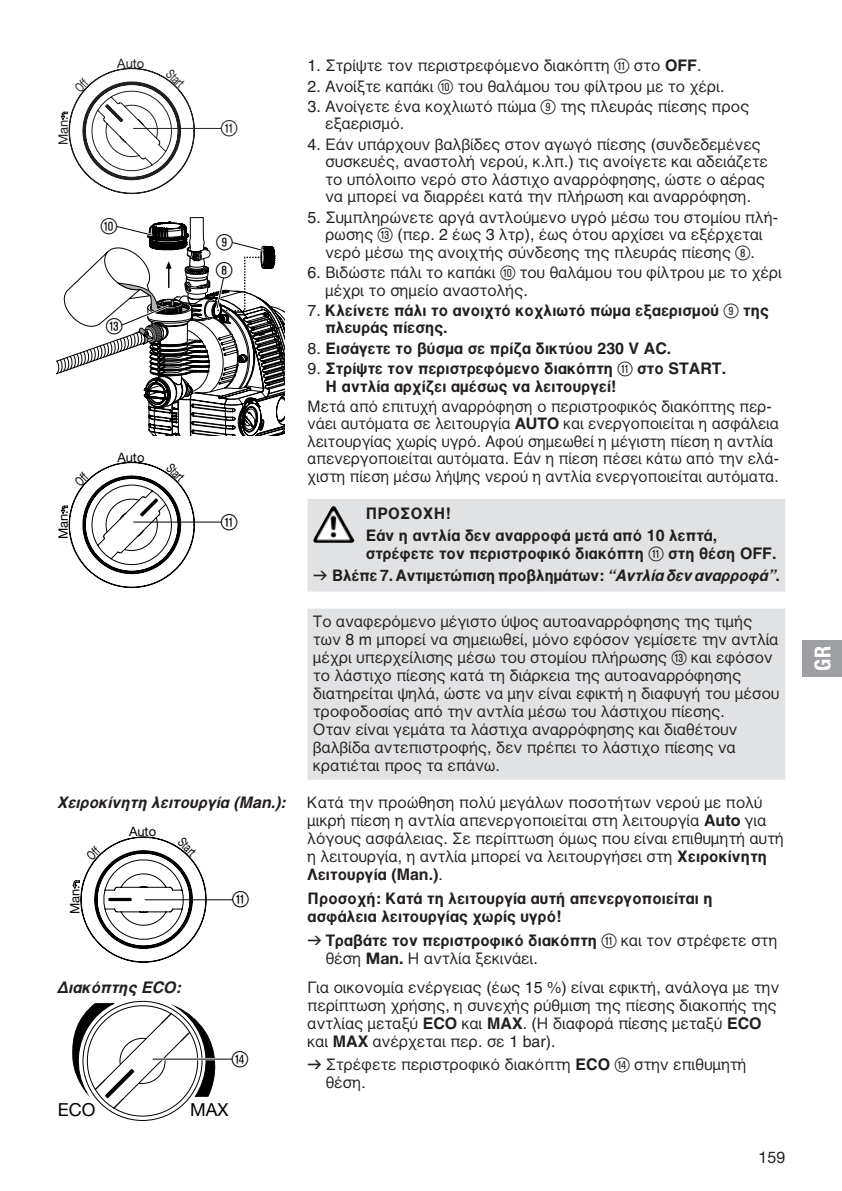
<style>
.page{position:relative;width:842px;height:1191px;background:#fff}
.page>*{position:absolute;margin:0;border:0;box-sizing:border-box;transform-origin:0 0}
.t1{font:22px "Ziffernim Kreisund Quadrat BQ";color:#000}
.t2{font:22px "GARDENA Pro Bo Cond";color:#fff}
.t3{font:22px "Ziffernim Kreisund Quadrat BQ";color:#231f20}
.t4{font:18px "GARDENA Pro";color:#000}
.t5{font:16px/18px "GARDENA Pro GRE Regular";color:#231f20}
.t6{font:16px/17.4px "GARDENA Pro GRE Bold";color:#231f20}
.t7{font:16px "GARDENA Pro GRE Bo Ita";color:#231f20}
.t8{font:16px "GARDENA Pro";color:#231f20}
.t9{font:13px "GARDENA Pro";color:#000}
.t10{font:13px "GARDENA Pro";color:#000;scale:.71 1}
.t11{font:13px "GARDENA Pro";color:#231f20}
.t12{font:13px "GARDENA Pro";color:#231f20;scale:.71 1}
.s1{font-family:"Ziffernim Kreisund Quadrat BQ";font-size:20px}
.s2{font-family:"GARDENA Pro GRE Bold"}
.s3{font-family:"GARDENA Pro GRE Regular"}
.s4{font-family:"GARDENA Pro";font-weight:700}
.s5{font-family:"Formdruck"}
.s6{font-family:"GARDENA Pro GRE Bo Ita"}
</style>
<div class="page">
<div style="left:308px;top:499px;width:477px;height:280px;background:#e1e2e4"></div>
<hr style="left:134px;top:128px;width:87px;height:1px;background:#231f20">
<svg style="left:57px;top:217px;width:228px;height:218px"></svg>
<hr style="left:134px;top:521px;width:87px;height:1px;background:#000">
<img style="left:315px;top:506px;width:18px;height:31px">
<hr style="left:145px;top:899px;width:87px;height:1px;background:#000">
<svg style="left:72px;top:1000px;width:144px;height:121px"></svg>
<hr style="left:153px;top:1058px;width:79px;height:2px;background:#fff">
<hr style="left:153px;top:1058px;width:79px;height:1px;background:#000">
<div style="left:802px;top:640px;width:40px;height:36px;background:#9d9fa2"></div>
<svg style="left:60px;top:67px;width:135px;height:127px"></svg>
<svg style="left:60px;top:461px;width:135px;height:127px"></svg>
<svg style="left:72px;top:836px;width:135px;height:127px"></svg>
<p class="t11" style="left:55px;top:145px;width:30px;rotate:-90deg">Man.</p>
<p class="t11" style="left:117px;top:55px;width:29px">Auto</p>
<p class="t12" style="left:174px;top:66px;width:29px;rotate:45deg">Start</p>
<h1 class="t3" style="left:221px;top:115px;width:18px">Q</h1>
<h1 class="t1" style="left:101px;top:213px;width:18px">0</h1>
<h1 class="t1" style="left:106px;top:314px;width:18px">E</h1>
<h1 class="t1" style="left:217px;top:229px;width:18px">9</h1>
<h1 class="t1" style="left:216px;top:257px;width:18px">8</h1>
<p class="t9" style="left:55px;top:539px;width:30px;rotate:-90deg">Man.</p>
<p class="t9" style="left:117px;top:449px;width:29px">Auto</p>
<p class="t10" style="left:174px;top:460px;width:29px;rotate:45deg">Start</p>
<h1 class="t1" style="left:221px;top:509px;width:18px">Q</h1>
<p class="t7" style="left:57px;top:793px;width:231px">Χειροκίνητη λειτουργία (Man.):</p>
<p class="t9" style="left:67px;top:914px;width:30px;rotate:-90deg">Man.</p>
<p class="t9" style="left:129px;top:824px;width:29px">Auto</p>
<p class="t10" style="left:186px;top:834px;width:29px;rotate:45deg">Start</p>
<p class="t7" style="left:57px;top:977px;width:126px">Διακόπτης ECO:</p>
<h1 class="t1" style="left:232px;top:887px;width:18px">Q</h1>
<h1 class="t1" style="left:232px;top:1046px;width:18px">R</h1>
<p class="t4" style="left:58px;top:1099px;width:39px">ECO</p>
<p class="t4" style="left:190px;top:1099px;width:40px">MAX</p>
<p class="t5" style="left:308px;top:57px;width:395px">1. Στρίψτε τον περιστρεφόμενο διακόπτη <span class="s1">Q</span> στο <span class="s2">OFF</span>.</p>
<p class="t5" style="left:308px;top:77px;width:418px">2. Ανοίξτε καπάκι <span class="s1">0</span> του θαλάμου του φίλτρου με το χέρι.</p>
<p class="t5" style="left:325px;top:97px;width:425px;text-indent:-18px">3. Ανοίγετε ένα κοχλιωτό πώμα <span class="s1">9</span> της πλευράς πίεσης προς εξαερισμό.</p>
<p class="t5" style="left:325px;top:135px;width:444px;text-indent:-18px">4. Εάν υπάρχουν βαλβίδες στον αγωγό πίεσης (συνδεδεμένες συσκευές, αναστολή νερού, κ.λπ.) τις ανοίγετε και αδειάζετε το υπόλοιπο νερό στο λάστιχο αναρρόφησης, ώστε ο αέρας να μπορεί να διαρρέει κατά την πλήρωση και αναρρόφηση.</p>
<p class="t5" style="left:308px;top:208px;width:472px;line-height:17.4px;text-align:center">5. Συμπληρώνετε αργά αντλούμενο υγρό μέσω του στομίου πλή&shy;ρωσης <span class="s1">E</span> (περ. 2 έως 3 λτρ), έως ότου αρχίσει να εξέρχεται νερό μέσω της ανοιχτής σύνδεσης της πλευράς πίεσης <span class="s1">8</span>.</p>
<p class="t5" style="left:325px;top:263px;width:458px;text-indent:-18px">6. Βιδώστε πάλι το καπάκι <span class="s1">0</span> του θαλάμου του φίλτρου με το χέρι μέχρι το σημείο αναστολής.</p>
<p class="t6" style="left:325px;top:301px;width:445px;text-indent:-18px"><span class="s3">7.</span> Κλείνετε πάλι το ανοιχτό κοχλιωτό πώμα εξαερισμού <span class="s1">9</span> της πλευράς πίεσης.</p>
<p class="t6" style="left:308px;top:339px;width:365px"><span class="s3">8.</span> Εισάγετε το βύσμα σε πρίζα δικτύου 230 V AC.</p>
<p class="t6" style="left:325px;top:360px;width:402px;text-indent:-18px"><span class="s3">9.</span> Στρίψτε τον περιστρεφόμενο διακόπτη <span class="s1">Q</span> στο START.<br>Η αντλία αρχίζει αμέσως να λειτουργεί!</p>
<p class="t5" style="left:308px;top:397px;width:473px">Μετά από επιτυχή αναρρόφηση ο περιστροφικός διακόπτης περ&shy;νάει αυτόματα σε λειτουργία <span class="s4">AUTO</span> και ενεργοποιείται η ασφάλεια λειτουργίας χωρίς υγρό. Αφού σημεωθεί η μέγιστη πίεση η αντλία απενεργοποιείται αυτόματα. Εάν η πίεση πέσει κάτω από την ελά&shy;χιστη πίεση μέσω λήψης νερού η αντλία ενεργοποιείται αυτόματα.</p>
<p class="t6" style="left:366px;top:502px;width:353px;line-height:22.2px">ΠΡΟΣΟΧΉ !<br>Εάν η αντλία δεν αναρροφά μετά από 10 λεπτά,</p>
<p class="t6" style="left:313px;top:542px;width:468px;line-height:22.2px;text-align:right">στρέφετε τον περιστροφικό διακόπτη <span class="s1">Q</span> στη θέση OFF.<br><span class="s5">v</span> Βλέπε 7. Αντιμετώπιση προβλημάτων: <span class="s6">“Αντλία δεν αναρροφά”</span>.</p>
<p class="t5" style="left:313px;top:612px;width:468px">Το αναφερόμενο μέγιστο ύψος αυτοαναρρόφησης της τιμής των 8 m μπορεί να σημειωθεί, μόνο εφόσον γεμίσετε την αντλία μέχρι υπερχείλισης μέσω του στομίου πλήρωσης <span class="s1">E</span> και εφόσον το λάστιχο πίεσης κατά τη διάρκεια της αυτοαναρρόφησης διατηρείται ψηλά, ώστε να μην είναι εφικτή η διαφυγή του μέσου τροφοδοσίας από την αντλία μέσω του λάστιχου πίεσης.<br>Οταν είναι γεμάτα τα λάστιχα αναρρόφησης και διαθέτουν βαλβίδα αντεπιστροφής, δεν πρέπει το λάστιχο πίεσης να κρατιέται προς τα επάνω.</p>
<p class="t5" style="left:308px;top:793px;width:478px">Κατά την προώθηση πολύ μεγάλων ποσοτήτων νερού με πολύ μικρή πίεση η αντλία απενεργοποιείται στη λειτουργία <span class="s2">Auto</span> για λόγους ασφάλειας. Σε περίπτωση όμως που είναι επιθυμητή αυτή η λειτουργία, η αντλία μπορεί να λειτουργήσει στη <span class="s2">Χειροκίνητη</span></p>
<p class="t6" style="left:308px;top:862px;width:407px;line-height:23.6px">Λειτουργία (Man.)<span class="s3">.<br></span>Προσοχή: Κατά τη λειτουργία αυτή απενεργοποιείται η</p>
<p class="t6" style="left:308px;top:904px;width:471px;line-height:23.6px">ασφάλεια λειτουργίας χωρίς υγρό!<br><span class="s5">v</span> Τραβάτε τον περιστροφικό διακόπτη <span class="s1">Q</span> <span class="s3">και τον στρέφετε στη</span></p>
<p class="t5" style="left:326px;top:949px;width:214px">θέση <span class="s4">Man.</span> Η αντλία ξεκινάει.</p>
<p class="t5" style="left:308px;top:978px;width:473px">Για οικονομία ενέργειας (έως 15 %) είναι εφικτή, ανάλογα με την περίπτωση χρήσης, η συνεχής ρύθμιση της πίεσης διακοπής της αντλίας μεταξύ <span class="s2">ECO</span> και <span class="s2">MAX</span>. (Η διαφορά πίεσης μεταξύ <span class="s2">ECO </span>και <span class="s2">MAX</span> ανέρχεται περ. σε 1 bar).</p>
<p class="t5" style="left:326px;top:1055px;width:423px;text-indent:-18px"><span class="s5">v</span> Στρέφετε περιστροφικό διακόπτη <span class="s2">ECO</span> <span class="s1">R</span> στην επιθυμητή θέση.</p>
<p class="t8" style="left:759px;top:1147px;width:28px">159</p>
<h1 class="t2" style="left:809px;top:670px;width:26px;rotate:-90deg">GR</h1>
</div>
